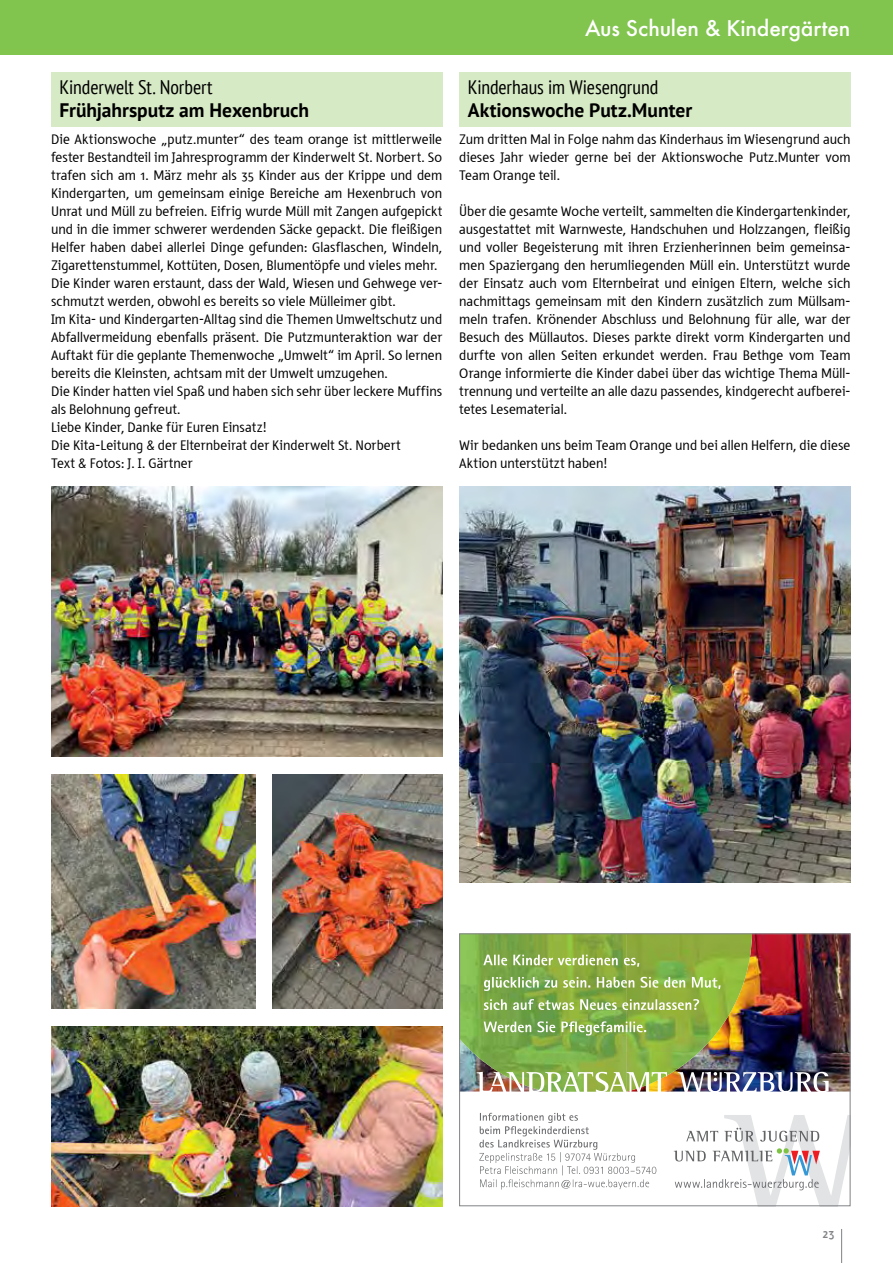
<style>
.page{position:relative;width:893px;height:1263px;background:#fff}
.page>*{position:absolute;margin:0;border:0;box-sizing:border-box;transform-origin:0 0}
.t1{font:500 21px "Futura";letter-spacing:-.005em;color:#fff}
.t2{font:700 19.5px "PT Sans";color:#000}
.t3{font:condensed 19.5px "PT Sans";letter-spacing:-.005em;color:#000}
.t4{font:14.25px/18px "Tara";letter-spacing:.005em;color:#000;text-align:justify}
.t5{font:700 13.5px "Tara";color:#808285}
</style>
<div class="page">
<hr style="left:841px;top:1229px;width:1px;height:34px;background:#808285">
<div style="left:0;top:0;width:893px;height:54px;background:#81c44e"></div>
<div style="left:459px;top:72px;width:391px;height:54px;background:#d7eac6"></div>
<img style="left:459px;top:486px;width:391px;height:396px">
<div style="left:51px;top:72px;width:391px;height:54px;background:#d7eac6"></div>
<img style="left:51px;top:1026px;width:391px;height:180px">
<img style="left:51px;top:774px;width:204px;height:234px">
<img style="left:51px;top:486px;width:391px;height:270px">
<img style="left:273px;top:774px;width:169px;height:234px">
<img style="left:699px;top:935px;width:149px;height:137px">
<img style="left:461px;top:935px;width:165px;height:137px">
<img style="left:626px;top:935px;width:126px;height:117px">
<img style="left:626px;top:1052px;width:73px;height:20px">
<svg style="left:484px;top:1021px;width:162px;height:14px;background:#9abc75"></svg>
<svg style="left:484px;top:999px;width:215px;height:11px;background:#a8c27a"></svg>
<svg style="left:484px;top:977px;width:237px;height:14px;background:#a0be6f"></svg>
<svg style="left:483px;top:955px;width:156px;height:12px;background:#a6c075"></svg>
<svg style="left:459px;top:1072px;width:391px;height:134px"></svg>
<h2 class="t3" style="left:60px;top:75px;width:155px">Kinderwelt St. Norbert</h2>
<h2 class="t2" style="left:60px;top:97px;width:251px">Frühjahrsputz am Hexenbruch</h2>
<p class="t4" style="left:51px;top:130px;width:393px;text-align:left">Die Aktionswoche „putz.munter“ des team orange ist mittlerweile fester Bestandteil im Jahresprogramm der Kinderwelt St. Norbert. So trafen sich am 1. März mehr als 35 Kinder aus der Krippe und dem Kindergarten, um gemeinsam einige Bereiche am Hexenbruch von Unrat und Müll zu befreien. Eifrig wurde Müll mit Zangen aufgepickt und in die immer schwerer werdenden Säcke gepackt. Die fleißigen Helfer haben dabei allerlei Dinge gefunden: Glasflaschen, Windeln, Zigarettenstummel, Kottüten, Dosen, Blumentöpfe und vieles mehr.<br>Die Kinder waren erstaunt, dass der Wald, Wiesen und Gehwege ver&shy;schmutzt werden, obwohl es bereits so viele Mülleimer gibt.<br>Im Kita- und Kindergarten-Alltag sind die Themen Umweltschutz und Abfallvermeidung ebenfalls präsent. Die Putzmunteraktion war der Auftakt für die geplante Themenwoche „Umwelt“ im April. So lernen bereits die Kleinsten, achtsam mit der Umwelt umzugehen.<br>Die Kinder hatten viel Spaß und haben sich sehr über leckere Muffins als Belohnung gefreut.<br>Liebe Kinder, Danke für Euren Einsatz!<br>Die Kita-Leitung &amp; der Elternbeirat der Kinderwelt St. Norbert<br>Text &amp; Fotos: J. I. Gärtner</p>
<h1 class="t1" style="left:585px;top:13px;width:267px">Aus Schulen &amp; Kindergärten</h1>
<h2 class="t3" style="left:468px;top:75px;width:192px">Kinderhaus im Wiesengrund</h2>
<h2 class="t2" style="left:468px;top:97px;width:226px">Aktionswoche Putz.Munter</h2>
<p class="t4" style="left:459px;top:130px;width:393px">Zum dritten Mal in Folge nahm das Kinderhaus im Wiesengrund auch dieses Jahr wieder gerne bei der Aktionswoche Putz.Munter vom Team Orange teil.</p>
<p class="t4" style="left:459px;top:202px;width:393px">Über die gesamte Woche verteilt, sammelten die Kindergartenkinder, ausgestattet mit Warnweste, Handschuhen und Holzzangen, fleißig und voller Begeisterung mit ihren Erzienherinnen beim gemeinsa&shy;men Spaziergang den herumliegenden Müll ein. Unterstützt wurde der Einsatz auch vom Elternbeirat und einigen Eltern, welche sich nachmittags gemeinsam mit den Kindern zusätzlich zum Müllsam&shy;meln trafen. Krönender Abschluss und Belohnung für alle, war der Besuch des Müllautos. Dieses parkte direkt vorm Kindergarten und durfte von allen Seiten erkundet werden. Frau Bethge vom Team Orange informierte die Kinder dabei über das wichtige Thema Müll&shy;trennung und verteilte an alle dazu passendes, kindgerecht aufberei&shy;tetes Lesematerial.</p>
<p class="t4" style="left:459px;top:436px;width:393px">Wir bedanken uns beim Team Orange und bei allen Helfern, die diese<br>Aktion unterstützt haben!</p>
<p class="t5" style="left:822px;top:1225px;width:14px">23</p>
</div>
